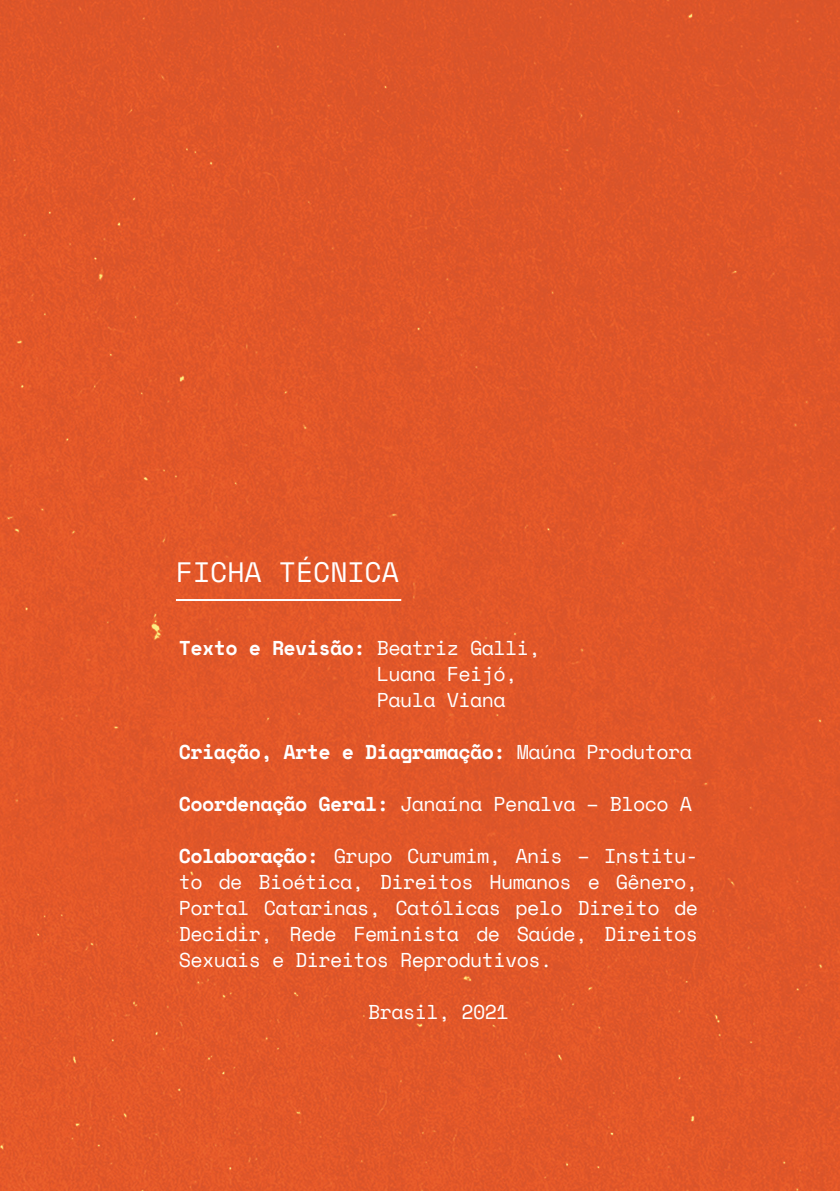
<style>
.page{position:relative;width:840px;height:1191px;background:#fff}
.page>*{position:absolute;margin:0;border:0;box-sizing:border-box;transform-origin:0 0}
.t1{font:28px "Space Mono";color:#fff}
.t2{font:20px/26px "Space Mono";letter-spacing:-.03em;color:#fff}
.t3{font:700 20px "Space Mono";letter-spacing:-.03em;color:#fff}
.s1{font-weight:700}
.s2{font-weight:400}
</style>
<div class="page">
<img style="left:0;top:0;width:839px;height:1191px">
<hr style="left:176px;top:599px;width:225px;height:2px;background:#fff">
<h1 class="t1" style="left:176px;top:551px;width:224px">FICHA TÉCNICA</h1>
<p class="t2" style="left:376px;top:634px;width:165px;text-indent:-198px"><span class="s1">Texto e Revisão:</span> Beatriz Galli,<br>Luana Feijó,<br>Paula Viana</p>
<p class="t3" style="left:179px;top:736px;width:514px">Criação, Arte e Diagramação: <span class="s2">Maúna Produtora</span></p>
<p class="t2" style="left:179px;top:790px;width:514px"><span class="s1">Coordenação Geral:</span> Janaína Penalva – Bloco A</p>
<p class="t2" style="left:179px;top:842px;width:520px;text-align:justify"><span class="s1">Colaboração:</span> Grupo Curumim, Anis – Institu&shy;to de Bioética, Direitos Humanos e Gênero, Portal Catarinas, Católicas pelo Direito de Decidir, Rede Feminista de Saúde, Direitos Sexuais e Direitos Reprodutivos.</p>
<p class="t2" style="left:368px;top:998px;width:142px">Brasil, 2021</p>
</div>
